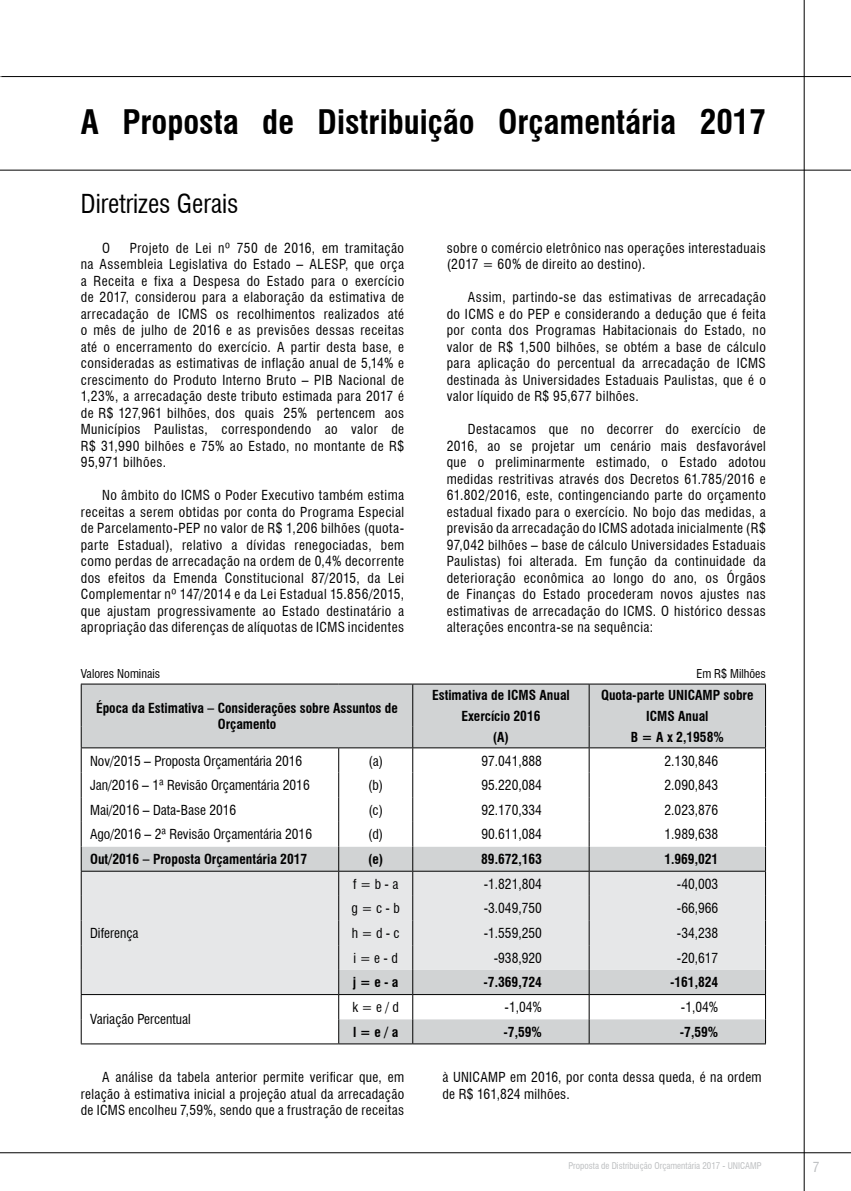
<style>
.page{position:relative;width:851px;height:1191px;background:#fff}
.page>*{position:absolute;margin:0;border:0;box-sizing:border-box;transform-origin:0 0}
.t1{font:700 condensed 33px "Swiss 721 BT";color:#000}
.t2{font:condensed 25.5px "Swiss 721 BT";color:#000}
.t3{font:condensed 13.5px/16.5px "Swiss 721 BT";letter-spacing:.025em;color:#000;text-align:justify}
.t4{font:700 condensed 13.5px/21px "Swiss 721 BT";color:#000;text-align:center}
.t5{font:condensed 13.5px "Swiss 721 BT";color:#000}
.t6{font:condensed 13.5px "Swiss 721 BT";color:#bcbec0}
.t7{font:condensed 12px "Swiss 721 BT";color:#000}
.t8{font:condensed 9px "Swiss 721 BT";color:#bcbec0}
</style>
<div class="page">
<hr style="left:803px;top:0;width:1px;height:1191px;background:#000">
<hr style="left:0;top:76px;width:850px;height:1px;background:#000">
<hr style="left:0;top:1152px;width:850px;height:1px;background:#000">
<hr style="left:0;top:170px;width:850px;height:1px;background:#000">
<div style="left:82px;top:684px;width:683px;height:42px;background:#d1d3d4"></div>
<hr style="left:81px;top:683px;width:257px;height:1px;background:#000">
<hr style="left:81px;top:684px;width:1px;height:42px;background:#000">
<hr style="left:338px;top:683px;width:74px;height:1px;background:#000">
<hr style="left:412px;top:683px;width:177px;height:1px;background:#000">
<hr style="left:412px;top:684px;width:1px;height:42px;background:#000">
<hr style="left:589px;top:683px;width:176px;height:1px;background:#000">
<hr style="left:588px;top:684px;width:1px;height:42px;background:#000">
<hr style="left:765px;top:684px;width:1px;height:42px;background:#000">
<svg style="left:81px;top:726px;width:685px;height:318px"></svg>
<hr style="left:81px;top:871px;width:257px;height:1px;background:#000">
<hr style="left:81px;top:994px;width:257px;height:1px;background:#000">
<hr style="left:338px;top:871px;width:74px;height:1px;background:#000">
<hr style="left:412px;top:871px;width:177px;height:1px;background:#000">
<hr style="left:589px;top:871px;width:176px;height:1px;background:#000">
<hr style="left:338px;top:994px;width:74px;height:1px;background:#000">
<hr style="left:412px;top:994px;width:177px;height:1px;background:#000">
<hr style="left:589px;top:994px;width:176px;height:1px;background:#000">
<h1 class="t1" style="left:81px;top:102px;width:686px">A Proposta de Distribuição Orçamentária 2017</h1>
<h2 class="t2" style="left:81px;top:189px;width:159px">Diretrizes Gerais</h2>
<p class="t3" style="left:102px;top:239px;width:9px">O</p>
<p class="t3" style="left:81px;top:239px;width:325px;text-indent:49px">Projeto de Lei nº 750 de 2016, em tramitação na Assembleia Legislativa do Estado – ALESP, que orça a Receita e fixa a Despesa do Estado para o exercício de 2017, considerou para a elaboração da estimativa de arrecadação de ICMS os recolhimentos realizados até o mês de julho de 2016 e as previsões dessas receitas até o encerramento do exercício. A partir desta base, e consideradas as estimativas de inflação anual de 5,14% e crescimento do Produto Interno Bruto – PIB Nacional de 1,23%, a arrecadação deste tributo estimada para 2017 é de R$ 127,961 bilhões, dos quais 25% pertencem aos Municípios Paulistas, correspondendo ao valor de R$ 31,990 bilhões e 75% ao Estado, no montante de R$ 95,971 bilhões.</p>
<p class="t3" style="left:81px;top:487px;width:325px;text-indent:21px">No âmbito do ICMS o Poder Executivo também estima receitas a serem obtidas por conta do Programa Especial de Parcelamento-PEP no valor de R$ 1,206 bilhões (quota&shy;parte Estadual), relativo a dívidas renegociadas, bem como perdas de arrecadação na ordem de 0,4% decorrente dos efeitos da Emenda Constitucional 87/2015, da Lei Complementar nº 147/2014 e da Lei Estadual 15.856/2015, que ajustam progressivamente ao Estado destinatário a apropriação das diferenças de alíquotas de ICMS incidentes</p>
<p class="t3" style="left:446px;top:239px;width:320px">sobre o comércio eletrônico nas operações interestaduais (2017 = 60% de direito ao destino).</p>
<p class="t3" style="left:446px;top:289px;width:320px;text-indent:21px">Assim, partindo-se das estimativas de arrecadação do ICMS e do PEP e considerando a dedução que é feita por conta dos Programas Habitacionais do Estado, no valor de R$ 1,500 bilhões, se obtém a base de cálculo para aplicação do percentual da arrecadação de ICMS destinada às Universidades Estaduais Paulistas, que é o valor líquido de R$ 95,677 bilhões.</p>
<p class="t3" style="left:446px;top:421px;width:320px;text-indent:21px">Destacamos que no decorrer do exercício de 2016, ao se projetar um cenário mais desfavorável que o preliminarmente estimado, o Estado adotou medidas restritivas através dos Decretos 61.785/2016 e 61.802/2016, este, contingenciando parte do orçamento estadual fixado para o exercício. No bojo das medidas, a previsão da arrecadação do ICMS adotada inicialmente (R$ 97,042 bilhões – base de cálculo Universidades Estaduais Paulistas) foi alterada. Em função da continuidade da deterioração econômica ao longo do ano, os Órgãos de Finanças do Estado procederam novos ajustes nas estimativas de arrecadação do ICMS. O histórico dessas alterações encontra-se na sequência:</p>
<p class="t7" style="left:81px;top:666px;width:81px">Valores Nominais</p>
<p class="t7" style="left:696px;top:666px;width:71px">Em R$ Milhões</p>
<p class="t4" style="left:96px;top:700px;width:303px;line-height:16.2px">Época da Estimativa – Considerações sobre Assuntos de<br>Orçamento</p>
<p class="t4" style="left:432px;top:684px;width:139px">Estimativa de ICMS Anual<br>Exercício 2016</p>
<p class="t4" style="left:601px;top:684px;width:154px">Quota-parte UNICAMP sobre<br>ICMS Anual</p>
<p class="t4" style="left:492px;top:727px;width:18px">(A)</p>
<p class="t4" style="left:630px;top:727px;width:94px">B = A x 2,1958%</p>
<p class="t5" style="left:90px;top:752px;width:214px">Nov/2015 – Proposta Orçamentária 2016</p>
<p class="t3" style="left:368px;top:752px;width:16px">(a)</p>
<p class="t3" style="left:481px;top:752px;width:62px">97.041,888</p>
<p class="t3" style="left:664px;top:752px;width:55px">2.130,846</p>
<p class="t5" style="left:90px;top:777px;width:221px">Jan/2016 – 1ª Revisão Orçamentária 2016</p>
<p class="t3" style="left:368px;top:777px;width:17px">(b)</p>
<p class="t3" style="left:481px;top:777px;width:62px">95.220,084</p>
<p class="t3" style="left:664px;top:777px;width:55px">2.090,843</p>
<p class="t5" style="left:90px;top:801px;width:148px">Mai/2016 – Data-Base 2016</p>
<p class="t3" style="left:368px;top:801px;width:16px">(c)</p>
<p class="t3" style="left:481px;top:801px;width:62px">92.170,334</p>
<p class="t3" style="left:664px;top:801px;width:55px">2.023,876</p>
<p class="t5" style="left:90px;top:826px;width:223px">Ago/2016 – 2ª Revisão Orçamentária 2016</p>
<p class="t3" style="left:368px;top:826px;width:17px">(d)</p>
<p class="t3" style="left:481px;top:826px;width:62px">90.611,084</p>
<p class="t3" style="left:664px;top:826px;width:55px">1.989,638</p>
<p class="t4" style="left:90px;top:848px;width:219px">Out/2016 – Proposta Orçamentária 2017</p>
<p class="t4" style="left:368px;top:848px;width:17px">(e)</p>
<p class="t4" style="left:481px;top:848px;width:62px">89.672,163</p>
<p class="t4" style="left:664px;top:848px;width:55px">1.969,021</p>
<p class="t5" style="left:90px;top:925px;width:50px">Diferença</p>
<p class="t3" style="left:353px;top:875px;width:47px">f = b - a</p>
<p class="t3" style="left:483px;top:875px;width:60px">-1.821,804</p>
<p class="t3" style="left:676px;top:875px;width:43px">-40,003</p>
<p class="t3" style="left:351px;top:900px;width:50px">g = c - b</p>
<p class="t3" style="left:483px;top:900px;width:60px">-3.049,750</p>
<p class="t3" style="left:676px;top:900px;width:43px">-66,966</p>
<p class="t3" style="left:351px;top:925px;width:50px">h = d - c</p>
<p class="t3" style="left:483px;top:925px;width:60px">-1.559,250</p>
<p class="t3" style="left:676px;top:925px;width:43px">-34,238</p>
<p class="t3" style="left:353px;top:949px;width:46px">i = e - d</p>
<p class="t3" style="left:493px;top:949px;width:50px">-938,920</p>
<p class="t3" style="left:676px;top:949px;width:43px">-20,617</p>
<p class="t4" style="left:353px;top:971px;width:47px">j = e - a</p>
<p class="t4" style="left:483px;top:971px;width:60px">-7.369,724</p>
<p class="t4" style="left:670px;top:971px;width:50px">-161,824</p>
<p class="t3" style="left:352px;top:999px;width:48px">k = e / d</p>
<p class="t3" style="left:504px;top:999px;width:39px">-1,04%</p>
<p class="t3" style="left:680px;top:999px;width:39px">-1,04%</p>
<p class="t4" style="left:353px;top:1021px;width:47px">l = e / a</p>
<p class="t4" style="left:503px;top:1021px;width:40px">-7,59%</p>
<p class="t4" style="left:679px;top:1021px;width:40px">-7,59%</p>
<p class="t3" style="left:81px;top:1069px;width:325px;text-indent:21px">A análise da tabela anterior permite verificar que, em relação à estimativa inicial a projeção atual da arrecadação de ICMS encolheu 7,59%, sendo que a frustração de receitas</p>
<p class="t3" style="left:442px;top:1069px;width:321px">à UNICAMP em 2016, por conta dessa queda, é na ordem de R$ 161,824 milhões.</p>
<p class="t5" style="left:90px;top:1011px;width:102px">Variação Percentual</p>
<p class="t8" style="left:568px;top:1159px;width:194px">Proposta de Distribuição Orçamentária 2017 - UNICAMP</p>
<p class="t6" style="left:812px;top:1159px;width:8px">7</p>
</div>
